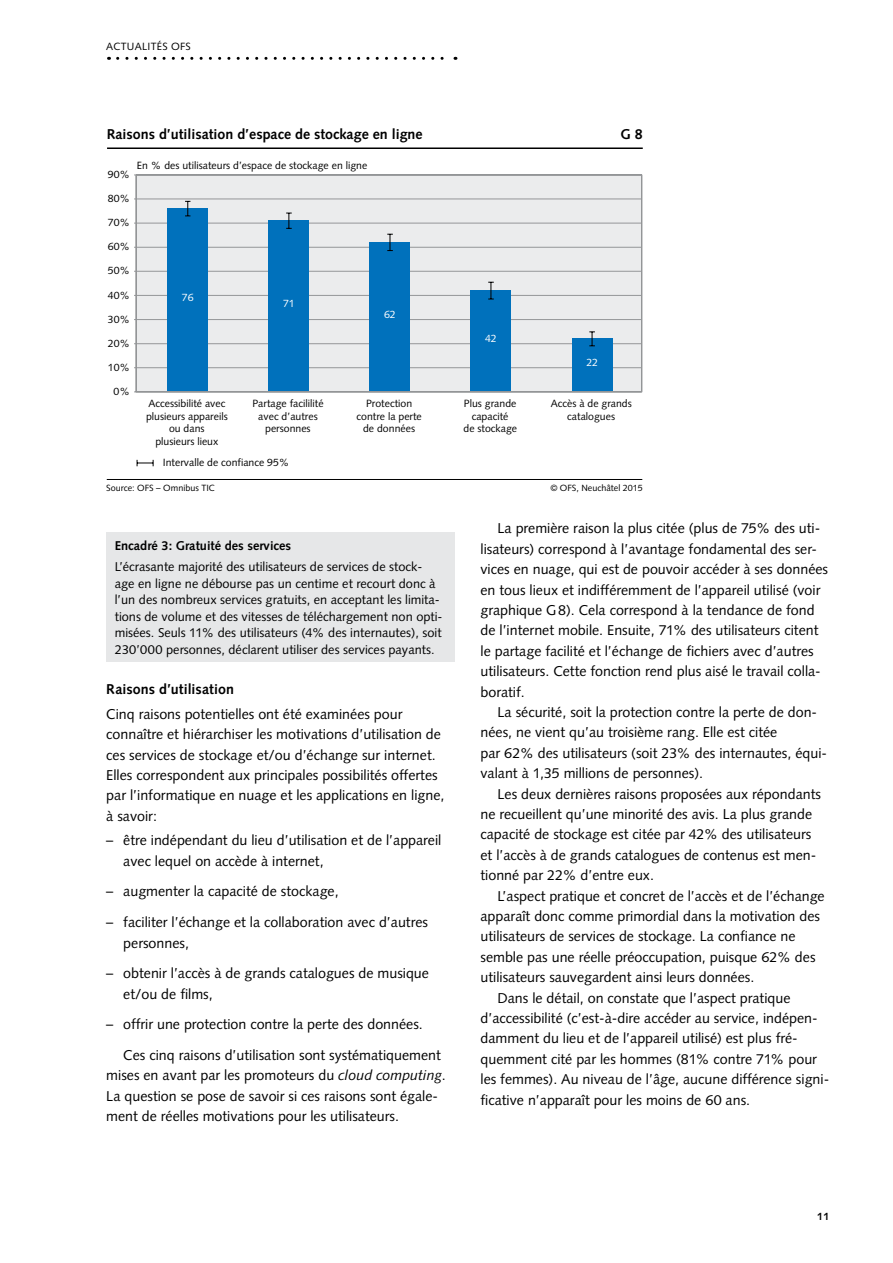
<style>
.page{position:relative;width:893px;height:1263px;background:#fff}
.page>*{position:absolute;margin:0;border:0;box-sizing:border-box;transform-origin:0 0}
.Grundtext_F{font:14.25px/20.4px "Syntax LT Std";color:#000}
.Grundtext_1_Einzug_F{font:14.25px/20.4px "Syntax LT Std";color:#000}
.Grundtext_nachTitel{font:14.25px/20.4px "Syntax LT Std";color:#000}
.Untertitel_fett{font:700 14.25px "Syntax LT Std";color:#000}
.Kasten_Grundtext_F{font:12.75px/16.5px "Syntax LT Std";color:#000}
.Kasten_Titel_F{font:700 12.75px "Syntax LT Std";color:#000}
.t1{font:10.5px/12.5px "Syntax LT Std";color:#000;text-align:center}
.t2{font:10.5px "Syntax LT Std";letter-spacing:.025em;color:#000}
.t3{font:10.5px "Syntax LT Std";color:#fff}
.t4{font:700 10.5px "Syntax LT Std";color:#000}
.t5{font:9px "Syntax LT Std";color:#000}
.s1{font-style:italic}
</style>
<div class="page">
<svg style="left:118px;top:57px;width:338px;height:3px"></svg>
<div style="left:106px;top:532px;width:349px;height:130px;background:#e6e7e8"></div>
<hr style="left:107px;top:147px;width:536px;height:2px;background:#000">
<hr style="left:107px;top:479px;width:535px;height:1px;background:#000">
<svg style="left:137px;top:460px;width:17px;height:6px"></svg>
<svg style="left:134px;top:174px;width:509px;height:219px;background:#adc9dc"></svg>
<p class="t2" style="left:106px;top:41px;width:86px">ACTUALITÉS OFS</p>
<p class="Untertitel_fett" style="left:107px;top:126px;width:317px">Raisons d’utilisation d’espace de stockage en ligne</p>
<p class="Untertitel_fett" style="left:621px;top:126px;width:24px">G 8</p>
<p class="t1" style="left:108px;top:168px;width:24px">90%</p>
<p class="t1" style="left:108px;top:192px;width:24px">80%</p>
<p class="t1" style="left:108px;top:216px;width:24px">70%</p>
<p class="t1" style="left:108px;top:240px;width:24px">60%</p>
<p class="t1" style="left:108px;top:265px;width:24px">50%</p>
<p class="t1" style="left:108px;top:289px;width:24px">40%</p>
<p class="t1" style="left:108px;top:313px;width:24px">30%</p>
<p class="t1" style="left:108px;top:337px;width:24px">20%</p>
<p class="t1" style="left:108px;top:361px;width:24px">10%</p>
<p class="t1" style="left:114px;top:385px;width:18px">0%</p>
<p class="t1" style="left:137px;top:159px;width:232px">En % des utilisateurs d’espace de stockage en ligne</p>
<p class="t3" style="left:182px;top:291px;width:13px">76</p>
<p class="t3" style="left:283px;top:297px;width:13px">71</p>
<p class="t3" style="left:384px;top:308px;width:13px">62</p>
<p class="t3" style="left:485px;top:332px;width:13px">42</p>
<p class="t3" style="left:586px;top:357px;width:13px">22</p>
<p class="t1" style="left:146px;top:398px;width:83px">Accessibilité avec plusieurs appareils ou dans<br>plusieurs lieux</p>
<p class="t1" style="left:252px;top:398px;width:73px">Partage facililité avec d’autres personnes</p>
<p class="t1" style="left:357px;top:398px;width:67px">Protection contre la perte de données</p>
<p class="t1" style="left:463px;top:398px;width:55px">Plus grande capacité<br>de stockage</p>
<p class="t1" style="left:551px;top:398px;width:83px">Accès à de grands catalogues</p>
<p class="t1" style="left:163px;top:456px;width:128px">Intervalle de confiance 95%</p>
<p class="t5" style="left:106px;top:482px;width:110px">Source: OFS – Omnibus TIC</p>
<p class="Kasten_Titel_F" style="left:115px;top:539px;width:178px">Encadré 3: Gratuité des services</p>
<p class="Kasten_Grundtext_F" style="left:115px;top:559px;width:329px">L’écrasante majorité des utilisateurs de services de stock&shy;age en ligne ne débourse pas un centime et recourt donc à l’un des nombreux services gratuits, en acceptant les limita&shy;tions de volume et des vitesses de téléchargement non opti&shy;misées. Seuls 11% des utilisateurs (4% des internautes), soit 230’000 personnes, déclarent utiliser des services payants.</p>
<p class="Untertitel_fett" style="left:106px;top:681px;width:129px">Raisons d’utilisation</p>
<p class="Grundtext_nachTitel" style="left:106px;top:704px;width:340px">Cinq raisons potentielles ont été examinées pour connaître et hiérarchiser les motivations d’utilisation de ces services de stockage et/ou d’échange sur internet.<br>Elles correspondent aux principales possibilités offertes par l’informatique en nuage et les applications en ligne, à savoir:</p>
<p class="Grundtext_1_Einzug_F" style="left:123px;top:830px;width:320px;text-indent:-17px">– être indépendant du lieu d’utilisation et de l’appareil avec lequel on accède à internet,</p>
<p class="Grundtext_1_Einzug_F" style="left:106px;top:881px;width:234px">– augmenter la capacité de stockage,</p>
<p class="Grundtext_1_Einzug_F" style="left:123px;top:912px;width:306px;text-indent:-17px">– faciliter l’échange et la collaboration avec d’autres personnes,</p>
<p class="Grundtext_1_Einzug_F" style="left:123px;top:963px;width:307px;text-indent:-17px">– obtenir l’accès à de grands catalogues de musique et/ou de films,</p>
<p class="Grundtext_1_Einzug_F" style="left:106px;top:1014px;width:318px">– offrir une protection contre la perte des données.</p>
<p class="Grundtext_F" style="left:106px;top:1045px;width:341px;text-indent:17px">Ces cinq raisons d’utilisation sont systématiquement mises en avant par les promoteurs du <span class="s1">cloud computing</span>.<br>La question se pose de savoir si ces raisons sont égale&shy;ment de réelles motivations pour les utilisateurs.</p>
<p class="t5" style="left:550px;top:482px;width:94px">© OFS, Neuchâtel 2015</p>
<p class="Grundtext_F" style="left:480px;top:518px;width:349px;text-indent:17px">La première raison la plus citée (plus de 75% des uti&shy;lisateurs) correspond à l’avantage fondamental des ser&shy;vices en nuage, qui est de pouvoir accéder à ses données en tous lieux et indifféremment de l’appareil utilisé (voir graphique G8). Cela correspond à la tendance de fond de l’internet mobile. Ensuite, 71% des utilisateurs citent le partage facilité et l’échange de fichiers avec d’autres utilisateurs. Cette fonction rend plus aisé le travail colla&shy;boratif.</p>
<p class="Grundtext_F" style="left:480px;top:702px;width:348px;text-indent:17px">La sécurité, soit la protection contre la perte de don&shy;nées, ne vient qu’au troisième rang. Elle est citée<br>par 62% des utilisateurs (soit 23% des internautes, équi&shy;valant à 1,35 millions de personnes).</p>
<p class="Grundtext_F" style="left:480px;top:783px;width:342px;text-indent:17px">Les deux dernières raisons proposées aux répondants ne recueillent qu’une minorité des avis. La plus grande capacité de stockage est citée par 42% des utilisateurs et l’accès à de grands catalogues de contenus est men&shy;tionné par 22% d’entre eux.</p>
<p class="Grundtext_F" style="left:480px;top:885px;width:346px;text-indent:17px">L’aspect pratique et concret de l’accès et de l’échange apparaît donc comme primordial dans la motivation des utilisateurs de services de stockage. La confiance ne semble pas une réelle préoccupation, puisque 62% des utilisateurs sauvegardent ainsi leurs données.</p>
<p class="Grundtext_F" style="left:480px;top:987px;width:350px;text-indent:17px">Dans le détail, on constate que l’aspect pratique d’accessibilité (c’est-à-dire accéder au service, indépen&shy;damment du lieu et de l’appareil utilisé) est plus fré&shy;quemment cité par les hommes (81% contre 71% pour les femmes). Au niveau de l’âge, aucune différence signi&shy;ficative n’apparaît pour les moins de 60 ans.</p>
<p class="t4" style="left:817px;top:1210px;width:13px">11</p>
</div>
